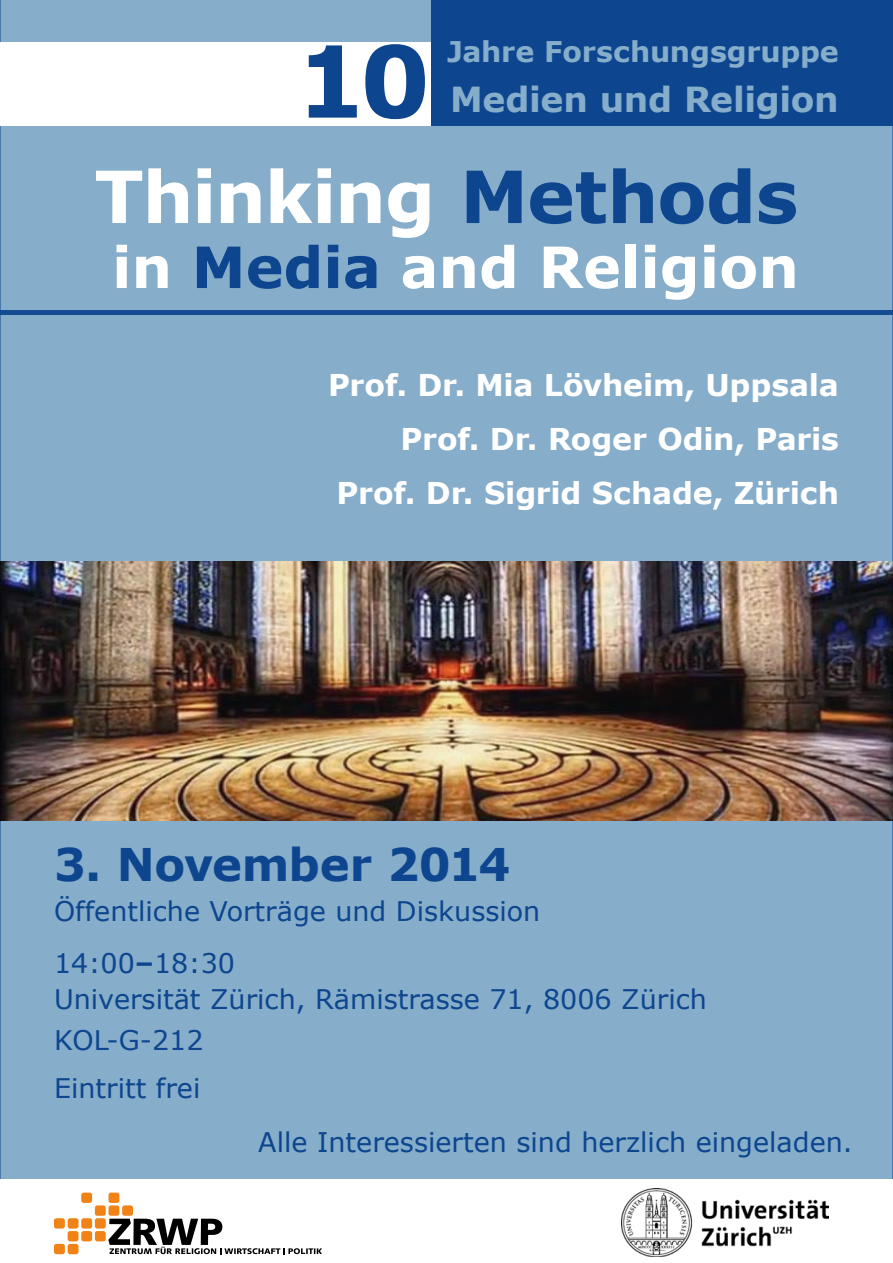
<style>
.page{position:relative;width:893px;height:1263px;background:#fff}
.page>*{position:absolute;margin:0;border:0;box-sizing:border-box;transform-origin:0 0}
.t1{font:700 99px "Verdana";color:#0d468f}
.t2{font:700 72px "Verdana";letter-spacing:-.015em;color:#fff}
.t3{font:700 57px "Verdana";color:#fff}
.t4{font:700 45px "Verdana";letter-spacing:-.015em;color:#0d468f}
.t5{font:700 34.5px "Verdana";letter-spacing:-.01em;color:#86adca}
.t6{font:700 30px/54px "Verdana";letter-spacing:-.01em;color:#fff;text-align:right}
.t7{font:700 28.5px "Verdana";letter-spacing:-.005em;color:#86adca}
.t8{font:27px/52.5px "Verdana";color:#0d468f}
.s1{color:#0d468f}
.s2{font-weight:700}
</style>
<div class="page">
<div style="left:0;top:0;width:893px;height:1179px;background:#86adca"></div>
<img style="left:0;top:561px;width:893px;height:260px">
<div style="left:0;top:310px;width:893px;height:5px;background:#144c92"></div>
<div style="left:0;top:42px;width:893px;height:83px;background:#fff"></div>
<img style="left:621px;top:1188px;width:207px;height:68px">
<div style="left:81px;top:1192px;width:11px;height:11px;background:#f08216;border-radius:2px"></div>
<div style="left:109px;top:1192px;width:10px;height:11px;background:#f08216;border-radius:2px"></div>
<div style="left:95px;top:1205px;width:11px;height:11px;background:#f08216;border-radius:2px"></div>
<div style="left:109px;top:1205px;width:10px;height:11px;background:#f08216;border-radius:2px"></div>
<div style="left:122px;top:1205px;width:11px;height:11px;background:#f08216;border-radius:2px"></div>
<div style="left:54px;top:1218px;width:11px;height:10px;background:#f08216;border-radius:2px"></div>
<div style="left:68px;top:1218px;width:10px;height:10px;background:#f08216;border-radius:2px"></div>
<div style="left:81px;top:1218px;width:11px;height:10px;background:#f08216;border-radius:2px"></div>
<div style="left:95px;top:1218px;width:11px;height:10px;background:#f08216;border-radius:2px"></div>
<div style="left:68px;top:1231px;width:10px;height:10px;background:#f08216;border-radius:2px"></div>
<div style="left:81px;top:1231px;width:11px;height:10px;background:#f08216;border-radius:2px"></div>
<div style="left:95px;top:1231px;width:11px;height:10px;background:#f08216;border-radius:2px"></div>
<div style="left:54px;top:1244px;width:11px;height:10px;background:#f08216;border-radius:2px"></div>
<div style="left:68px;top:1244px;width:10px;height:10px;background:#f08216;border-radius:2px"></div>
<svg style="left:108px;top:1219px;width:214px;height:35px"></svg>
<div style="left:432px;top:0;width:461px;height:125px;background:#0d468f"></div>
<h1 class="t1" style="left:296px;top:11px;width:136px">10</h1>
<p class="t7" style="left:447px;top:31px;width:393px">Jahre Forschungsgruppe</p>
<p class="t5" style="left:450px;top:75px;width:390px">Medien und Religion</p>
<h2 class="t2" style="left:95px;top:146px;width:705px">Thinking <span class="s1">Methods</span></h2>
<h3 class="t3" style="left:112px;top:227px;width:688px">in <span class="s1">Media</span> and Religion</h3>
<p class="t6" style="left:328px;top:357px;width:512px">Prof. Dr. Mia Lövheim, Uppsala<br>Prof. Dr. Roger Odin, Paris<br>Prof. Dr. Sigrid Schade, Zürich</p>
<h3 class="t4" style="left:54px;top:832px;width:458px">3. November 2014</h3>
<p class="t8" style="left:54px;top:884px;width:488px">Öffentliche Vorträge und Diskussion<br>14:00<span class="s2">–</span>18:30</p>
<p class="t8" style="left:54px;top:979px;width:654px;line-height:40.2px">Universität Zürich, Rämistrasse 71, 8006 Zürich<br>KOL-G-212</p>
<p class="t8" style="left:54px;top:1062px;width:148px">Eintritt frei</p>
<p class="t8" style="left:258px;top:1116px;width:596px">Alle Interessierten sind herzlich eingeladen.</p>
</div>
